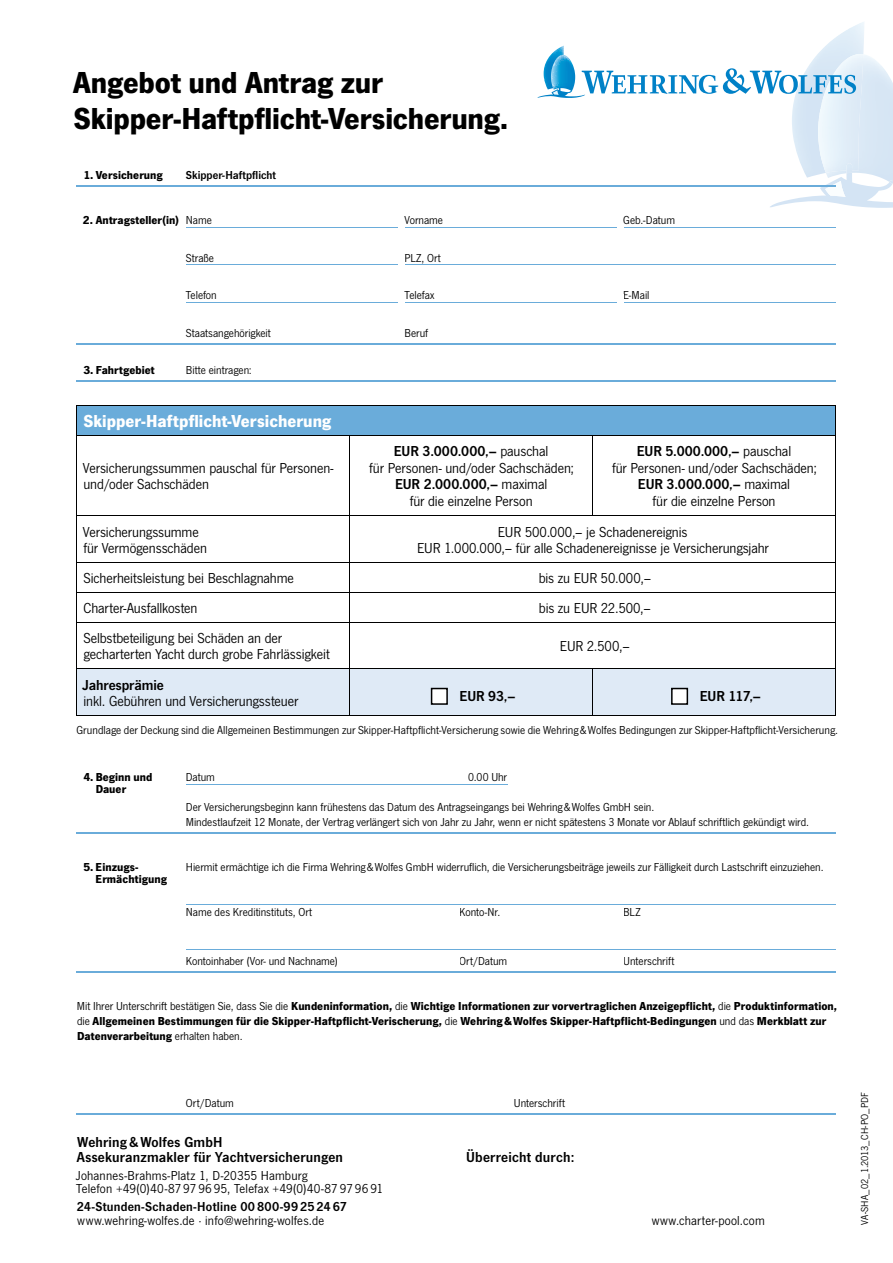
<style>
.page{position:relative;width:893px;height:1263px;background:#fff}
.page>*{position:absolute;margin:0;border:0;box-sizing:border-box;transform-origin:0 0}
.t1{font:700 31.5px/36px "News Got";letter-spacing:-.01em;color:#000}
.t2{font:700 18px "News Got";color:#fff}
.t3{font:15px/16.5px "News Got";letter-spacing:-.01em;color:#000}
.t4{font:15px/15px "News Got Dem";letter-spacing:.01em;color:#000}
.t5{font:13.5px/13.5px "News Got";letter-spacing:.01em;color:#000}
.t6{font:13.5px "News Got Dem";letter-spacing:.015em;color:#000}
.t7{font:12px/15px "News Got";letter-spacing:-.005em;color:#000}
.t8{font:700 12px/12px "News Got";letter-spacing:.005em;color:#000}
.t9{font:12px "News Got Dem";color:#000}
.t10{font:10.5px "News Got";letter-spacing:.005em;color:#000}
.s1{font-weight:400}
.s2{font-family:"News Got"}
</style>
<div class="page">
<img style="left:792px;top:22px;width:72px;height:151px">
<img style="left:818px;top:54px;width:45px;height:119px">
<img style="left:846px;top:163px;width:47px;height:10px">
<svg style="left:770px;top:173px;width:123px;height:35px"></svg>
<svg style="left:537px;top:46px;width:319px;height:52px"></svg>
<hr style="left:77px;top:185px;width:759px;height:2px;background:#6aacda">
<hr style="left:186px;top:227px;width:650px;height:1px;background:#6aacda">
<hr style="left:186px;top:265px;width:650px;height:1px;background:#6aacda">
<hr style="left:186px;top:302px;width:650px;height:1px;background:#6aacda">
<hr style="left:77px;top:343px;width:759px;height:1px;background:#6aacda">
<hr style="left:77px;top:380px;width:759px;height:2px;background:#6aacda">
<hr style="left:186px;top:784px;width:322px;height:1px;background:#6aacda">
<hr style="left:77px;top:832px;width:759px;height:2px;background:#6aacda">
<hr style="left:186px;top:904px;width:650px;height:1px;background:#6aacda">
<hr style="left:186px;top:949px;width:650px;height:1px;background:#6aacda">
<hr style="left:77px;top:971px;width:759px;height:2px;background:#6aacda">
<hr style="left:77px;top:1113px;width:759px;height:1px;background:#6aacda">
<div style="left:77px;top:405px;width:759px;height:30px;background:#6aacda"></div>
<hr style="left:77px;top:435px;width:273px;height:1px;background:#000">
<hr style="left:77px;top:435px;width:1px;height:80px;background:#000">
<hr style="left:350px;top:435px;width:243px;height:1px;background:#000">
<hr style="left:350px;top:435px;width:1px;height:80px;background:#000">
<hr style="left:593px;top:435px;width:243px;height:1px;background:#000">
<hr style="left:592px;top:435px;width:1px;height:80px;background:#000">
<hr style="left:835px;top:435px;width:1px;height:80px;background:#000">
<hr style="left:77px;top:515px;width:273px;height:1px;background:#000">
<hr style="left:77px;top:516px;width:1px;height:46px;background:#000">
<hr style="left:350px;top:515px;width:243px;height:1px;background:#000">
<hr style="left:350px;top:516px;width:1px;height:46px;background:#000">
<hr style="left:593px;top:515px;width:243px;height:1px;background:#000">
<hr style="left:835px;top:516px;width:1px;height:46px;background:#000">
<hr style="left:77px;top:562px;width:273px;height:1px;background:#000">
<hr style="left:350px;top:562px;width:243px;height:1px;background:#000">
<hr style="left:593px;top:562px;width:243px;height:1px;background:#000">
<hr style="left:77px;top:592px;width:273px;height:1px;background:#000">
<hr style="left:350px;top:592px;width:243px;height:1px;background:#000">
<hr style="left:593px;top:592px;width:243px;height:1px;background:#000">
<svg style="left:835px;top:563px;width:1px;height:59px"></svg>
<hr style="left:77px;top:622px;width:273px;height:1px;background:#000">
<hr style="left:77px;top:622px;width:1px;height:46px;background:#000">
<hr style="left:350px;top:622px;width:243px;height:1px;background:#000">
<hr style="left:350px;top:622px;width:1px;height:46px;background:#000">
<hr style="left:593px;top:622px;width:243px;height:1px;background:#000">
<hr style="left:835px;top:622px;width:1px;height:46px;background:#000">
<hr style="left:77px;top:668px;width:273px;height:1px;background:#000">
<hr style="left:350px;top:668px;width:243px;height:1px;background:#000">
<hr style="left:593px;top:668px;width:243px;height:1px;background:#000">
<div style="left:77px;top:669px;width:759px;height:47px;background:#dfeaf6"></div>
<div style="left:398px;top:224px;width:7px;height:10px;background:#fff"></div>
<div style="left:617px;top:224px;width:6px;height:12px;background:#fff"></div>
<div style="left:398px;top:256px;width:7px;height:15px;background:#fff"></div>
<div style="left:398px;top:295px;width:7px;height:15px;background:#fff"></div>
<div style="left:617px;top:294px;width:6px;height:15px;background:#fff"></div>
<h1 class="t1" style="left:73px;top:64px;width:437px">Angebot und Antrag zur<br>Skipper-Haftpflicht-Versicherung.</h1>
<p class="t8" style="left:83px;top:169px;width:81px">1. Versicherung</p>
<p class="t9" style="left:186px;top:168px;width:92px">Skipper-Haftpflicht</p>
<p class="t8" style="left:83px;top:214px;width:131px">2. Antragsteller(in) <span class="s1">Name</span></p>
<p class="t7" style="left:405px;top:213px;width:40px">Vorname</p>
<p class="t7" style="left:623px;top:213px;width:53px">Geb.-Datum</p>
<p class="t7" style="left:186px;top:250px;width:30px">Straße</p>
<p class="t7" style="left:405px;top:250px;width:38px">PLZ, Ort</p>
<p class="t7" style="left:186px;top:288px;width:32px">Telefon</p>
<p class="t7" style="left:405px;top:288px;width:31px">Telefax</p>
<p class="t7" style="left:623px;top:288px;width:28px">E-Mail</p>
<p class="t7" style="left:186px;top:325px;width:87px">Staatsangehörigkeit</p>
<p class="t7" style="left:405px;top:325px;width:25px">Beruf</p>
<p class="t8" style="left:83px;top:364px;width:73px">3. Fahrtgebiet</p>
<p class="t7" style="left:186px;top:363px;width:67px">Bitte eintragen:</p>
<h2 class="t2" style="left:83px;top:410px;width:249px">Skipper-Haftpflicht-Versicherung</h2>
<p class="t3" style="left:83px;top:460px;width:252px">Versicherungssummen pauschal für Personen&shy;und/oder Sachschäden</p>
<p class="t4" style="left:394px;top:444px;width:156px">EUR 3.000.000,– <span class="s2">pauschal</span></p>
<p class="t3" style="left:369px;top:460px;width:206px">für Personen- und/oder Sachschäden;</p>
<p class="t4" style="left:395px;top:477px;width:154px">EUR 2.000.000,– <span class="s2">maximal</span></p>
<p class="t3" style="left:410px;top:493px;width:124px">für die einzelne Person</p>
<p class="t4" style="left:637px;top:444px;width:156px">EUR 5.000.000,– <span class="s2">pauschal</span></p>
<p class="t3" style="left:612px;top:460px;width:206px">für Personen- und/oder Sachschäden;</p>
<p class="t4" style="left:638px;top:477px;width:154px">EUR 3.000.000,– <span class="s2">maximal</span></p>
<p class="t3" style="left:653px;top:493px;width:124px">für die einzelne Person</p>
<p class="t3" style="left:83px;top:524px;width:126px">Versicherungssumme für Vermögensschäden</p>
<p class="t3" style="left:417px;top:524px;width:353px;text-align:center">EUR 500.000,– je Schadenereignis<br>EUR 1.000.000,– für alle Schadenereignisse je Versicherungsjahr</p>
<p class="t3" style="left:83px;top:570px;width:212px">Sicherheitsleistung bei Beschlagnahme</p>
<p class="t3" style="left:539px;top:570px;width:114px">bis zu EUR 50.000,–</p>
<p class="t3" style="left:83px;top:600px;width:116px">Charter-Ausfallkosten</p>
<p class="t3" style="left:539px;top:600px;width:114px">bis zu EUR 22.500,–</p>
<p class="t3" style="left:83px;top:630px;width:248px">Selbstbeteiligung bei Schäden an der gecharterten Yacht durch grobe Fahrlässigkeit</p>
<p class="t3" style="left:560px;top:638px;width:71px">EUR 2.500,–</p>
<p class="t4" style="left:82px;top:677px;width:83px">Jahresprämie</p>
<p class="t3" style="left:84px;top:693px;width:216px">inkl. Gebühren und Versicherungssteuer</p>
<p class="t4" style="left:460px;top:689px;width:57px">EUR 93,–</p>
<p class="t4" style="left:700px;top:689px;width:63px">EUR 117,–</p>
<p class="t7" style="left:77px;top:722px;width:763px">Grundlage der Deckung sind die Allgemeinen Bestimmungen zur Skipper-Haftpflicht-Versicherung sowie die Wehring &amp; Wolfes Bedingungen zur Skipper-Haftpflicht-Versicherung.</p>
<p class="t8" style="left:96px;top:771px;width:58px;text-indent:-12px">4. Beginn und<br>Dauer</p>
<p class="t7" style="left:186px;top:770px;width:31px">Datum</p>
<p class="t7" style="left:468px;top:770px;width:40px">0.00 Uhr</p>
<p class="t7" style="left:186px;top:800px;width:625px">Der Versicherungsbeginn kann frühestens das Datum des Antragseingangs bei Wehring &amp; Wolfes GmbH sein.<br>Mindestlaufzeit 12 Monate, der Vertrag verlängert sich von Jahr zu Jahr, wenn er nicht spätestens 3 Monate vor Ablauf schriftlich gekündigt wird.</p>
<p class="t8" style="left:96px;top:861px;width:73px;text-indent:-12px">5. Einzugs-<br>Ermächtigung</p>
<p class="t7" style="left:186px;top:860px;width:639px">Hiermit ermächtige ich die Firma Wehring &amp; Wolfes GmbH widerruflich, die Versicherungsbeiträge jeweils zur Fälligkeit durch Lastschrift einzuziehen.</p>
<p class="t7" style="left:186px;top:905px;width:128px">Name des Kreditinstituts, Ort</p>
<p class="t7" style="left:459px;top:905px;width:43px">Konto-Nr.</p>
<p class="t7" style="left:623px;top:905px;width:19px">BLZ</p>
<p class="t7" style="left:186px;top:954px;width:154px">Kontoinhaber (Vor- und Nachname)</p>
<p class="t7" style="left:459px;top:954px;width:50px">Ort/Datum</p>
<p class="t7" style="left:623px;top:954px;width:53px">Unterschrift</p>
<p class="t8" style="left:77px;top:998px;width:762px;line-height:15px"><span class="s1">Mit Ihrer Unterschrift bestätigen Sie, dass Sie die</span> Kundeninformation, <span class="s1">die</span> Wichtige Informationen zur vorvertraglichen Anzeigepflicht, <span class="s1">die</span> Produktinformation, <span class="s1">die</span> Allgemeinen Bestimmungen für die Skipper-Haftpflicht-Verischerung, <span class="s1">die</span> Wehring &amp; Wolfes Skipper-Haftpflicht-Bedingungen <span class="s1">und das</span> Merkblatt zur<br>Datenverarbeitung <span class="s1">erhalten haben.</span></p>
<p class="t7" style="left:186px;top:1095px;width:50px">Ort/Datum</p>
<p class="t7" style="left:514px;top:1095px;width:53px">Unterschrift</p>
<p class="t4" style="left:77px;top:1135px;width:268px">Wehring &amp; Wolfes GmbH<br>Assekuranzmakler für Yachtversicherungen</p>
<p class="t5" style="left:76px;top:1169px;width:309px">Johannes-Brahms-Platz 1, D-20355 Hamburg<br>Telefon +49(0)40-87 97 96 95, Telefax +49(0)40-87 97 96 91</p>
<p class="t6" style="left:77px;top:1199px;width:272px">24-Stunden-Schaden-Hotline 00 800-99 25 24 67</p>
<p class="t5" style="left:77px;top:1214px;width:249px">www.wehring-wolfes.de · info@wehring-wolfes.de</p>
<p class="t4" style="left:466px;top:1150px;width:110px">Überreicht durch:</p>
<p class="t5" style="left:652px;top:1214px;width:115px">www.charter-pool.com</p>
<p class="t10" style="left:859px;top:1224px;width:134px;rotate:-90deg">VA-SHA_02_1.2013_CH-PO_PDF</p>
</div>
